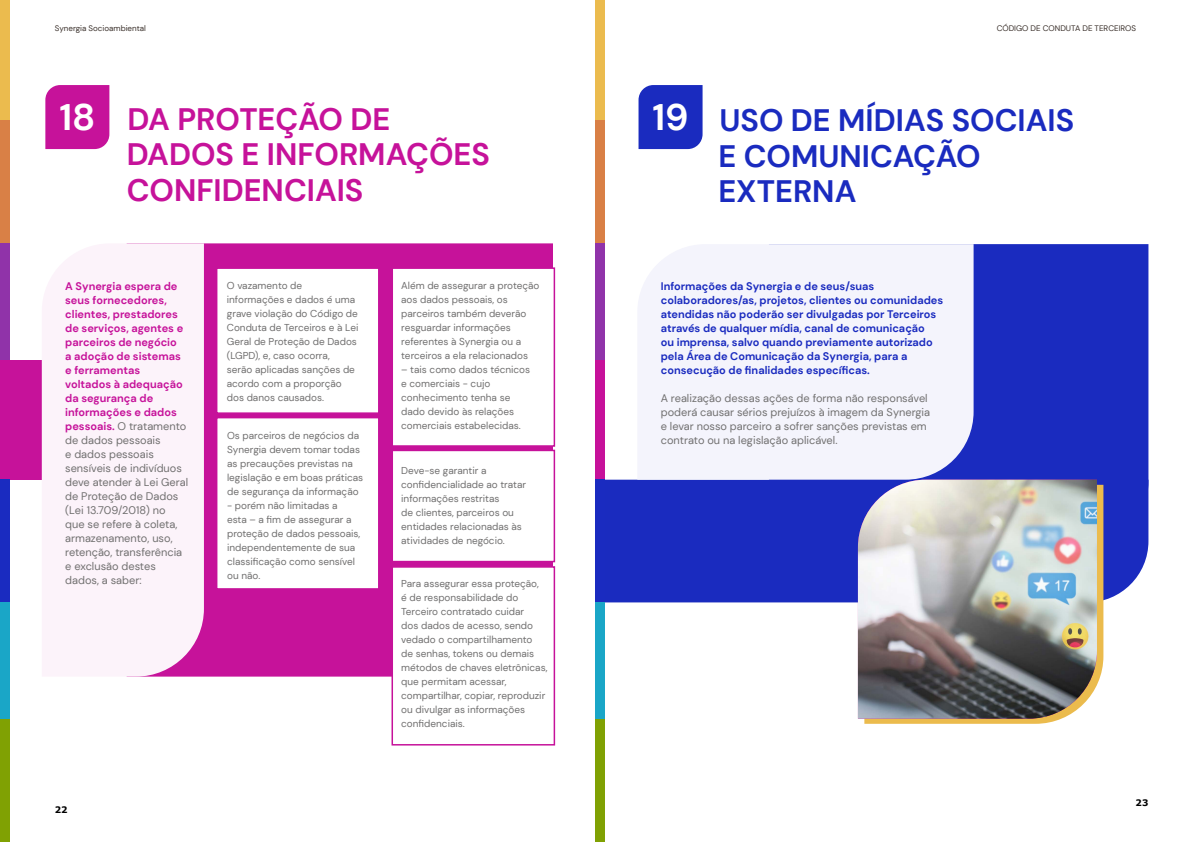
<style>
.page{position:relative;width:1191px;height:842px;background:#fff}
.page>*{position:absolute;margin:0;border:0;box-sizing:border-box;transform-origin:0 0}
.t1{font:700 36.9px "DM Sans";color:#fff}
.t2{font:700 31px/35.6px "DM Sans";color:#c6129a}
.t3{font:700 31px/35.6px "DM Sans";color:#1a2bbf}
.t4{font:11px/14px "DM Sans";color:#706f6f}
.t5{font:700 11px/14px "DM Sans";color:#1a2bbf}
.t6{font:10px/14px "DM Sans";color:#706f6f}
.t7{font:700 9px "Verdana";color:#000}
.t8{font:8px "DM Sans";color:#3a302b}
.s1{font-weight:700;color:#c6129a}
</style>
<div class="page">
<div style="left:638px;top:85px;width:64px;height:64px;background:#1a2bbf"></div>
<div style="left:605px;top:480px;width:543px;height:122px;background:#1a2bbf"></div>
<div style="left:769px;top:244px;width:379px;height:306px;background:#1a2bbf"></div>
<svg style="left:864px;top:485px;width:239px;height:239px;fill:#ebbb4d"></svg>
<img style="left:858px;top:480px;width:239px;height:239px">
<div style="left:0;top:360px;width:553px;height:120px;background:#c6129a"></div>
<div style="left:204px;top:243px;width:349px;height:434px;background:#c6129a"></div>
<div style="left:45px;top:85px;width:64px;height:64px;background:#c6129a"></div>
<div style="left:216px;top:267px;width:163px;height:147px;background:#fff;border:2px solid #c6129a"></div>
<div style="left:391px;top:267px;width:164px;height:180px;background:#fff;border:2px solid #c6129a"></div>
<div style="left:391px;top:450px;width:164px;height:112px;background:#fff;border:2px solid #c6129a"></div>
<div style="left:391px;top:566px;width:164px;height:179px;background:#fff;border:2px solid #c6129a"></div>
<div style="left:216px;top:417px;width:163px;height:173px;background:#fff;border:2px solid #c6129a"></div>
<div style="left:42px;top:243px;width:162px;height:434px;background:#fcf3fa"></div>
<div style="left:637px;top:244px;width:336px;height:236px;background:#f4f4fc"></div>
<div style="left:595px;top:0;width:10px;height:122px;background:#ebbb4e"></div>
<div style="left:595px;top:240px;width:10px;height:122px;background:#9033a9"></div>
<div style="left:595px;top:360px;width:10px;height:122px;background:#c6119a"></div>
<div style="left:595px;top:120px;width:10px;height:122px;background:#d98046"></div>
<div style="left:595px;top:600px;width:10px;height:122px;background:#1aa6c7"></div>
<div style="left:595px;top:480px;width:10px;height:122px;background:#1a2bc0"></div>
<div style="left:595px;top:720px;width:10px;height:122px;background:#80a103"></div>
<div style="left:0;top:0;width:10px;height:122px;background:#ebbb4e"></div>
<div style="left:0;top:240px;width:10px;height:122px;background:#9033a9"></div>
<div style="left:0;top:360px;width:10px;height:122px;background:#c6119a"></div>
<div style="left:0;top:120px;width:10px;height:122px;background:#d98046"></div>
<div style="left:0;top:600px;width:10px;height:122px;background:#1aa6c7"></div>
<div style="left:0;top:480px;width:10px;height:122px;background:#1a2bc0"></div>
<div style="left:0;top:720px;width:10px;height:122px;background:#80a103"></div>
<p class="t8" style="left:55px;top:23px;width:93px">Synergia Socioambiental</p>
<p class="t8" style="left:996px;top:23px;width:141px">CÓDIGO DE CONDUTA DE TERCEIROS</p>
<h2 class="t2" style="left:127px;top:101px;width:365px">DA PROTEÇÃO DE<br>DADOS E INFORMAÇÕES<br>CONFIDENCIAIS</h2>
<h1 class="t1" style="left:59px;top:94px;width:37px">18</h1>
<h1 class="t1" style="left:652px;top:94px;width:38px">19</h1>
<h2 class="t3" style="left:718px;top:102px;width:357px">USO DE MÍDIAS SOCIAIS<br>E COMUNICAÇÃO<br>EXTERNA</h2>
<p class="t4" style="left:65px;top:279px;width:124px"><span class="s1">A Synergia espera de seus fornecedores, clientes, prestadores de serviços, agentes e parceiros de negócio<br>a adoção de sistemas e ferramentas voltados à adequação da segurança de informações e dados pessoais.</span> O tratamento de dados pessoais<br>e dados pessoais sensíveis de indivíduos deve atender à Lei Geral de Proteção de Dados (Lei 13.709/2018) no<br>que se refere à coleta, armazenamento, uso, retenção, transferência e exclusão destes dados, a saber:</p>
<p class="t6" style="left:227px;top:279px;width:133px">O vazamento de informações e dados é uma grave violação do Código de<br>Conduta de Terceiros e à Lei<br>Geral de Proteção de Dados (LGPD), e, caso ocorra,<br>serão aplicadas sanções de acordo com a proporção dos danos causados.</p>
<p class="t6" style="left:227px;top:428px;width:138px">Os parceiros de negócios da<br>Synergia devem tomar todas as precauções previstas na legislação e em boas práticas de segurança da informação</p>
<p class="t6" style="left:227px;top:498px;width:135px">- porém não limitadas a<br>esta – a fim de assegurar a proteção de dados pessoais, independentemente de sua classificação como sensível ou não.</p>
<p class="t7" style="left:55px;top:804px;width:14px">22</p>
<p class="t6" style="left:401px;top:279px;width:140px">Além de assegurar a proteção aos dados pessoais, os parceiros também deverão resguardar informações referentes à Synergia ou a terceiros a ela relacionados</p>
<p class="t6" style="left:401px;top:363px;width:130px">– tais como dados técnicos e comerciais - cujo conhecimento tenha se dado devido às relações comerciais estabelecidas.</p>
<p class="t6" style="left:401px;top:463px;width:126px">Deve-se garantir a confidencialidade ao tratar informações restritas<br>de clientes, parceiros ou entidades relacionadas às atividades de negócio.</p>
<p class="t6" style="left:401px;top:576px;width:148px">Para assegurar essa proteção,<br>é de responsabilidade do<br>Terceiro contratado cuidar<br>dos dados de acesso, sendo vedado o compartilhamento<br>de senhas, tokens ou demais métodos de chaves eletrônicas, que permitam acessar, compartilhar, copiar, reproduzir ou divulgar as informações confidenciais.</p>
<p class="t5" style="left:661px;top:279px;width:284px">Informações da Synergia e de seus/suas colaboradores/as, projetos, clientes ou comunidades atendidas não poderão ser divulgadas por Terceiros através de qualquer mídia, canal de comunicação<br>ou imprensa, salvo quando previamente autorizado pela Área de Comunicação da Synergia, para a consecução de finalidades específicas.</p>
<p class="t4" style="left:661px;top:391px;width:271px">A realização dessas ações de forma não responsável poderá causar sérios prejuízos à imagem da Synergia e levar nosso parceiro a sofrer sanções previstas em contrato ou na legislação aplicável.</p>
<p class="t7" style="left:1135px;top:797px;width:14px">23</p>
</div>
